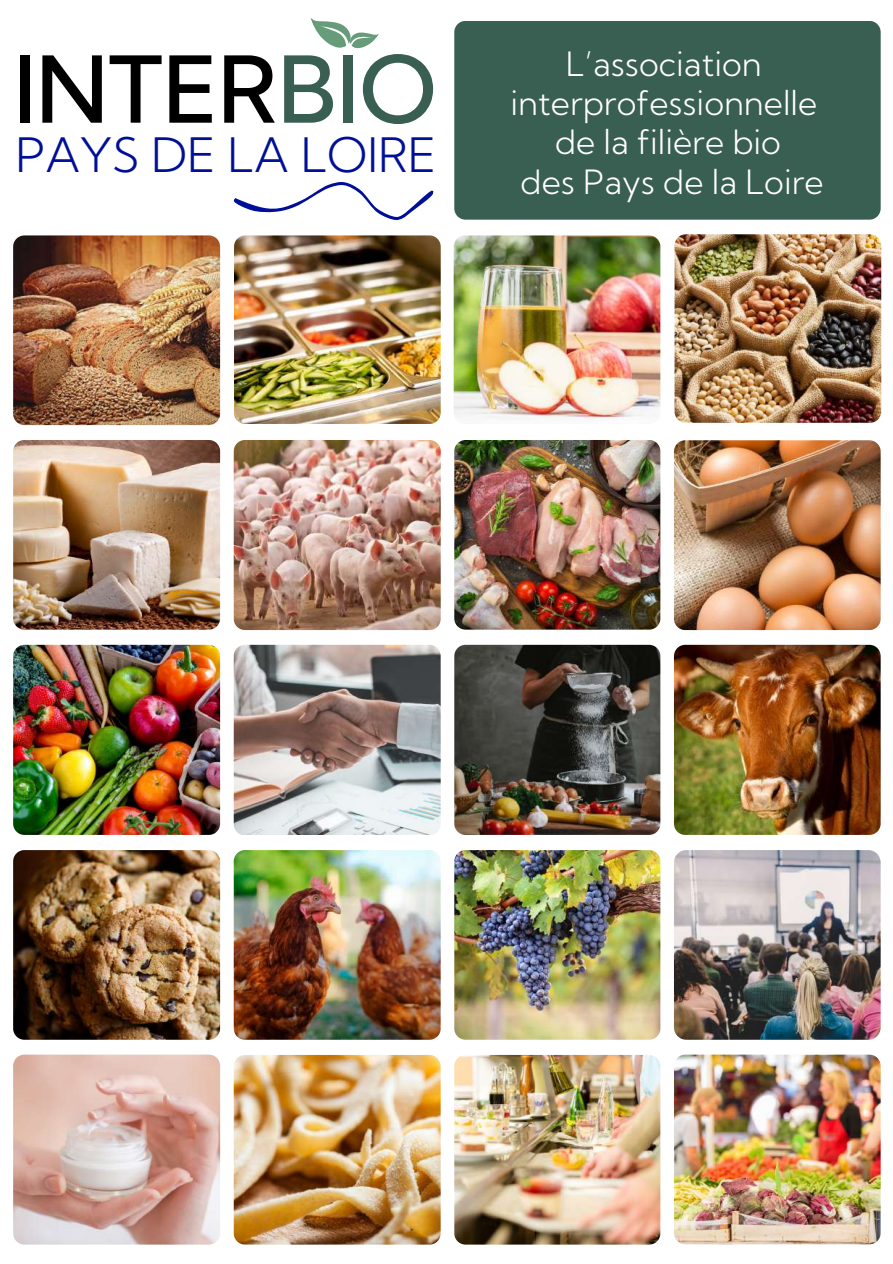
<style>
.page{position:relative;width:893px;height:1264px;background:#fff}
.page>*{position:absolute;margin:0;border:0;box-sizing:border-box;transform-origin:0 0}
.t1{font:500 91.8px "Kumbh Sans";color:#000}
.t2{font:300 47.4px "Kumbh Sans";color:#000f98}
.t3{font:300 33.45px/39.3px "Kumbh Sans";color:#fff;text-align:center}
.s1{color:#395e52}
</style>
<div class="page">
<div style="left:454px;top:21px;width:426px;height:199px;background:#395e52"></div>
<img style="left:13px;top:235px;width:207px;height:190px;border-radius:11px">
<img style="left:13px;top:440px;width:207px;height:189px;border-radius:11px">
<img style="left:13px;top:645px;width:207px;height:189px;border-radius:11px">
<img style="left:13px;top:850px;width:207px;height:189px;border-radius:11px">
<img style="left:13px;top:1054px;width:207px;height:190px;border-radius:11px">
<img style="left:234px;top:440px;width:206px;height:190px;border-radius:11px">
<img style="left:234px;top:645px;width:206px;height:189px;border-radius:11px">
<img style="left:234px;top:850px;width:206px;height:189px;border-radius:11px">
<img style="left:454px;top:440px;width:206px;height:189px;border-radius:11px">
<img style="left:234px;top:1054px;width:206px;height:190px;border-radius:11px">
<img style="left:454px;top:645px;width:206px;height:189px;border-radius:11px">
<img style="left:454px;top:850px;width:206px;height:189px;border-radius:11px">
<img style="left:454px;top:1054px;width:206px;height:190px;border-radius:11px">
<img style="left:234px;top:235px;width:206px;height:189px;border-radius:11px">
<img style="left:674px;top:440px;width:206px;height:190px;border-radius:11px">
<img style="left:674px;top:645px;width:206px;height:189px;border-radius:11px">
<img style="left:674px;top:850px;width:206px;height:189px">
<img style="left:674px;top:1054px;width:206px;height:190px;border-radius:11px">
<svg style="left:233px;top:182px;width:200px;height:38px"></svg>
<svg style="left:310px;top:17px;width:69px;height:32px"></svg>
<img style="left:453px;top:235px;width:207px;height:189px;border-radius:11px">
<img style="left:674px;top:234px;width:207px;height:189px;border-radius:11px">
<h1 class="t1" style="left:13px;top:32px;width:425px">INTER<span class="s1">BIO</span></h1>
<p class="t3" style="left:510px;top:44px;width:314px">L’association interprofessionnelle de la filière bio<br>des Pays de la Loire</p>
<h2 class="t2" style="left:16px;top:125px;width:422px">PAYS DE LA LOIRE</h2>
</div>
